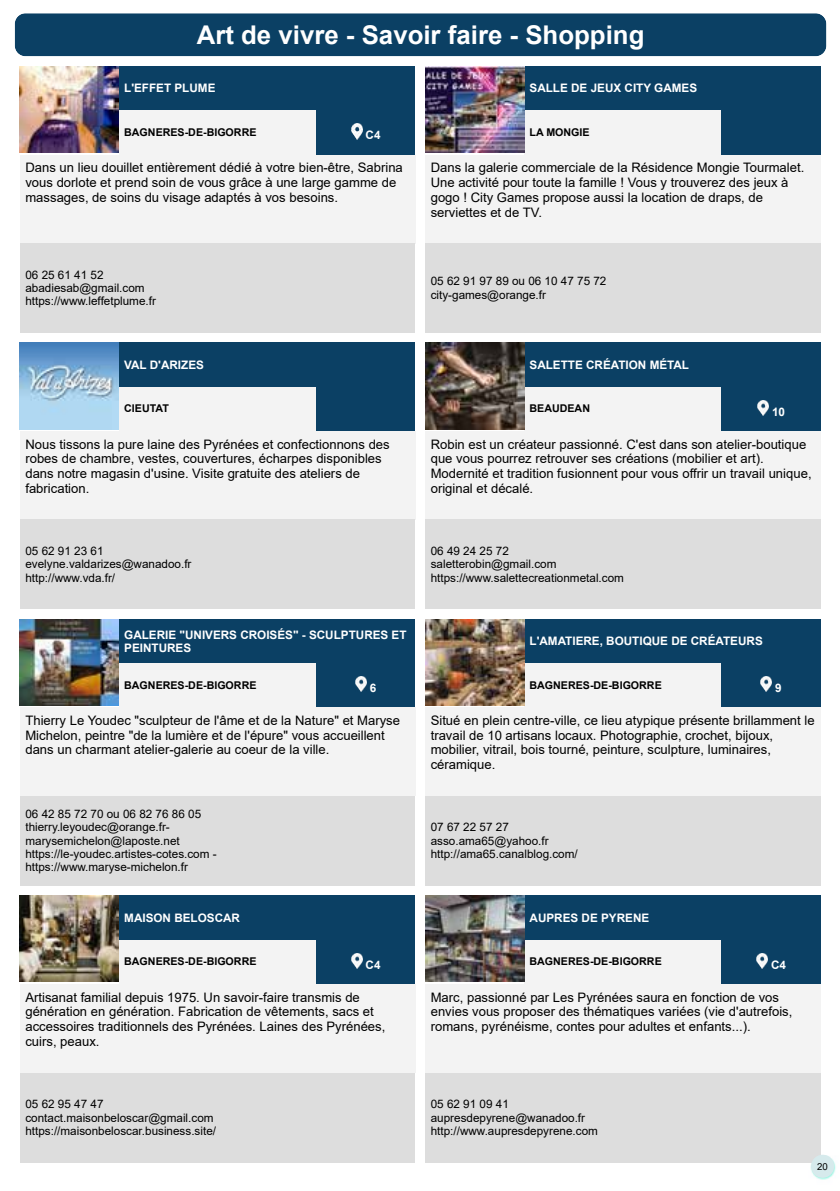
<style>
.page{position:relative;width:840px;height:1191px;background:#fff}
.page>*{position:absolute;margin:0;border:0;box-sizing:border-box;transform-origin:0 0}
.t1{font:700 25.8px "Arial";color:#fff}
.t2{font:13px/14.8px "Arial";color:#000}
.t3{font:11.6px/13.4px "Arial";color:#000}
.t4{font:700 11.6px/13.4px "Arial";color:#fff}
.t5{font:700 10.6px "Arial";color:#000}
.t6{font:9.6px "Arial";color:#000}
</style>
<div class="page">
<img style="left:14px;top:19px;width:822px;height:1161px">
<div style="left:15px;top:13px;width:810px;height:43px;background:#0b4064"></div>
<div style="left:119px;top:67px;width:296px;height:44px;background:#0b4064"></div>
<div style="left:119px;top:111px;width:197px;height:44px;background:#f3f3f3"></div>
<div style="left:316px;top:111px;width:99px;height:44px;background:#0b4064"></div>
<div style="left:20px;top:155px;width:395px;height:88px;background:#f3f3f3"></div>
<div style="left:20px;top:243px;width:296px;height:89px;background:#ddd"></div>
<div style="left:316px;top:243px;width:99px;height:89px;background:#ddd"></div>
<div style="left:523px;top:67px;width:297px;height:44px;background:#0b4064"></div>
<div style="left:523px;top:111px;width:198px;height:44px;background:#f3f3f3"></div>
<div style="left:721px;top:111px;width:99px;height:44px;background:#0b4064"></div>
<div style="left:425px;top:155px;width:395px;height:88px;background:#f3f3f3"></div>
<div style="left:425px;top:243px;width:296px;height:89px;background:#ddd"></div>
<div style="left:721px;top:243px;width:99px;height:89px;background:#ddd"></div>
<div style="left:119px;top:343px;width:296px;height:44px;background:#0b4064"></div>
<div style="left:119px;top:387px;width:197px;height:44px;background:#f3f3f3"></div>
<div style="left:316px;top:387px;width:99px;height:44px;background:#0b4064"></div>
<div style="left:20px;top:431px;width:395px;height:89px;background:#f3f3f3"></div>
<div style="left:20px;top:520px;width:296px;height:89px;background:#ddd"></div>
<div style="left:316px;top:520px;width:99px;height:89px;background:#ddd"></div>
<div style="left:523px;top:343px;width:297px;height:44px;background:#0b4064"></div>
<div style="left:523px;top:387px;width:198px;height:44px;background:#f3f3f3"></div>
<div style="left:721px;top:387px;width:99px;height:44px;background:#0b4064"></div>
<div style="left:425px;top:431px;width:395px;height:89px;background:#f3f3f3"></div>
<div style="left:425px;top:520px;width:296px;height:89px;background:#ddd"></div>
<div style="left:721px;top:520px;width:99px;height:89px;background:#ddd"></div>
<div style="left:119px;top:619px;width:296px;height:44px;background:#0b4064"></div>
<div style="left:119px;top:663px;width:197px;height:44px;background:#f3f3f3"></div>
<div style="left:316px;top:663px;width:99px;height:44px;background:#0b4064"></div>
<div style="left:20px;top:707px;width:395px;height:89px;background:#f3f3f3"></div>
<div style="left:20px;top:796px;width:296px;height:89px;background:#ddd"></div>
<div style="left:316px;top:796px;width:99px;height:89px;background:#ddd"></div>
<div style="left:523px;top:619px;width:297px;height:44px;background:#0b4064"></div>
<div style="left:523px;top:663px;width:198px;height:44px;background:#f3f3f3"></div>
<div style="left:721px;top:663px;width:99px;height:44px;background:#0b4064"></div>
<div style="left:425px;top:707px;width:395px;height:89px;background:#f3f3f3"></div>
<div style="left:425px;top:796px;width:296px;height:89px;background:#ddd"></div>
<div style="left:721px;top:796px;width:99px;height:89px;background:#ddd"></div>
<div style="left:119px;top:895px;width:296px;height:45px;background:#0b4064"></div>
<div style="left:119px;top:940px;width:197px;height:44px;background:#f3f3f3"></div>
<div style="left:316px;top:940px;width:99px;height:44px;background:#0b4064"></div>
<div style="left:20px;top:984px;width:395px;height:89px;background:#f3f3f3"></div>
<div style="left:20px;top:1073px;width:296px;height:89px;background:#ddd"></div>
<div style="left:316px;top:1073px;width:99px;height:89px;background:#ddd"></div>
<div style="left:523px;top:895px;width:297px;height:45px;background:#0b4064"></div>
<div style="left:523px;top:940px;width:198px;height:44px;background:#f3f3f3"></div>
<div style="left:721px;top:940px;width:99px;height:44px;background:#0b4064"></div>
<div style="left:425px;top:984px;width:395px;height:89px;background:#f3f3f3"></div>
<div style="left:425px;top:1073px;width:296px;height:89px;background:#ddd"></div>
<div style="left:721px;top:1073px;width:99px;height:89px;background:#ddd"></div>
<img style="left:20px;top:67px;width:99px;height:86px">
<img style="left:351px;top:124px;width:11px;height:15px">
<img style="left:425px;top:67px;width:98px;height:86px">
<img style="left:20px;top:343px;width:99px;height:86px">
<img style="left:425px;top:343px;width:98px;height:86px">
<img style="left:757px;top:400px;width:11px;height:15px">
<img style="left:20px;top:619px;width:99px;height:86px">
<img style="left:355px;top:676px;width:11px;height:16px">
<img style="left:425px;top:619px;width:98px;height:86px">
<img style="left:760px;top:676px;width:11px;height:16px">
<img style="left:20px;top:895px;width:99px;height:87px">
<img style="left:351px;top:953px;width:11px;height:15px">
<img style="left:425px;top:895px;width:98px;height:87px">
<img style="left:756px;top:953px;width:11px;height:15px">
<div style="left:810px;top:1154px;width:23px;height:23px;background:#d6eaec;border-radius:50%"></div>
<h1 class="t1" style="left:196px;top:16px;width:449px">Art de vivre - Savoir faire - Shopping</h1>
<p class="t4" style="left:124px;top:82px;width:93px">L'EFFET PLUME</p>
<p class="t5" style="left:124px;top:125px;width:134px">BAGNERES-DE-BIGORRE</p>
<p class="t4" style="left:365px;top:129px;width:16px">C4</p>
<p class="t2" style="left:25px;top:160px;width:379px">Dans un lieu douillet entièrement dédié à votre bien-être, Sabrina vous dorlote et prend soin de vous grâce à une large gamme de massages, de soins du visage adaptés à vos besoins.</p>
<p class="t4" style="left:529px;top:82px;width:169px">SALLE DE JEUX CITY GAMES</p>
<p class="t5" style="left:529px;top:125px;width:62px">LA MONGIE</p>
<p class="t2" style="left:430px;top:160px;width:375px">Dans la galerie commerciale de la Résidence Mongie Tourmalet.<br>Une activité pour toute la famille ! Vous y trouverez des jeux à gogo ! City Games propose aussi la location de draps, de serviettes et de TV.</p>
<p class="t3" style="left:25px;top:268px;width:132px">06 25 61 41 52 abadiesab@gmail.com https://www.leffetplume.fr</p>
<p class="t4" style="left:124px;top:358px;width:81px">VAL D'ARIZES</p>
<p class="t5" style="left:124px;top:401px;width:46px">CIEUTAT</p>
<p class="t2" style="left:25px;top:436px;width:365px">Nous tissons la pure laine des Pyrénées et confectionnons des robes de chambre, vestes, couvertures, écharpes disponibles dans notre magasin d'usine. Visite gratuite des ateliers de fabrication.</p>
<p class="t3" style="left:25px;top:544px;width:167px">05 62 91 23 61 evelyne.valdarizes@wanadoo.fr http://www.vda.fr/</p>
<p class="t4" style="left:124px;top:628px;width:284px">GALERIE "UNIVERS CROISÉS" - SCULPTURES ET<br>PEINTURES</p>
<p class="t5" style="left:124px;top:677px;width:134px">BAGNERES-DE-BIGORRE</p>
<p class="t4" style="left:369px;top:681px;width:8px">6</p>
<p class="t2" style="left:25px;top:713px;width:376px">Thierry Le Youdec "sculpteur de l'âme et de la Nature" et Maryse<br>Michelon, peintre "de la lumière et de l'épure" vous accueillent dans un charmant atelier-galerie au coeur de la ville.</p>
<p class="t3" style="left:25px;top:807px;width:193px">06 42 85 72 70 ou 06 82 76 86 05 thierry.leyoudec@orange.fr&shy;marysemichelon@laposte.net https://le-youdec.artistes-cotes.com - https://www.maryse-michelon.fr</p>
<p class="t4" style="left:124px;top:911px;width:117px">MAISON BELOSCAR</p>
<p class="t5" style="left:124px;top:954px;width:134px">BAGNERES-DE-BIGORRE</p>
<p class="t4" style="left:365px;top:958px;width:16px">C4</p>
<p class="t2" style="left:25px;top:989px;width:361px">Artisanat familial depuis 1975. Un savoir-faire transmis de génération en génération. Fabrication de vêtements, sacs et accessoires traditionnels des Pyrénées. Laines des Pyrénées, cuirs, peaux.</p>
<p class="t3" style="left:25px;top:1097px;width:192px">05 62 95 47 47 contact.maisonbeloscar@gmail.com https://maisonbeloscar.business.site/</p>
<p class="t3" style="left:430px;top:274px;width:177px">05 62 91 97 89 ou 06 10 47 75 72 city-games@orange.fr</p>
<p class="t4" style="left:529px;top:358px;width:161px">SALETTE CRÉATION MÉTAL</p>
<p class="t5" style="left:529px;top:401px;width:62px">BEAUDEAN</p>
<p class="t4" style="left:771px;top:405px;width:15px">10</p>
<p class="t2" style="left:430px;top:436px;width:382px">Robin est un créateur passionné. C'est dans son atelier-boutique que vous pourrez retrouver ses créations (mobilier et art).<br>Modernité et tradition fusionnent pour vous offrir un travail unique, original et décalé.</p>
<p class="t3" style="left:430px;top:544px;width:195px">06 49 24 25 72 saletterobin@gmail.com https://www.salettecreationmetal.com</p>
<p class="t4" style="left:529px;top:634px;width:235px">L'AMATIERE, BOUTIQUE DE CRÉATEURS</p>
<p class="t5" style="left:529px;top:677px;width:134px">BAGNERES-DE-BIGORRE</p>
<p class="t4" style="left:774px;top:681px;width:8px">9</p>
<p class="t2" style="left:430px;top:713px;width:385px">Situé en plein centre-ville, ce lieu atypique présente brillamment le travail de 10 artisans locaux. Photographie, crochet, bijoux, mobilier, vitrail, bois tourné, peinture, sculpture, luminaires, céramique.</p>
<p class="t3" style="left:430px;top:820px;width:148px">07 67 22 57 27 asso.ama65@yahoo.fr http://ama65.canalblog.com/</p>
<p class="t4" style="left:529px;top:911px;width:121px">AUPRES DE PYRENE</p>
<p class="t5" style="left:529px;top:954px;width:134px">BAGNERES-DE-BIGORRE</p>
<p class="t4" style="left:770px;top:958px;width:16px">C4</p>
<p class="t2" style="left:430px;top:989px;width:363px">Marc, passionné par Les Pyrénées saura en fonction de vos envies vous proposer des thématiques variées (vie d'autrefois, romans, pyrénéisme, contes pour adultes et enfants...).</p>
<p class="t3" style="left:430px;top:1097px;width:169px">05 62 91 09 41 aupresdepyrene@wanadoo.fr http://www.aupresdepyrene.com</p>
<p class="t6" style="left:816px;top:1160px;width:12px">20</p>
</div>
